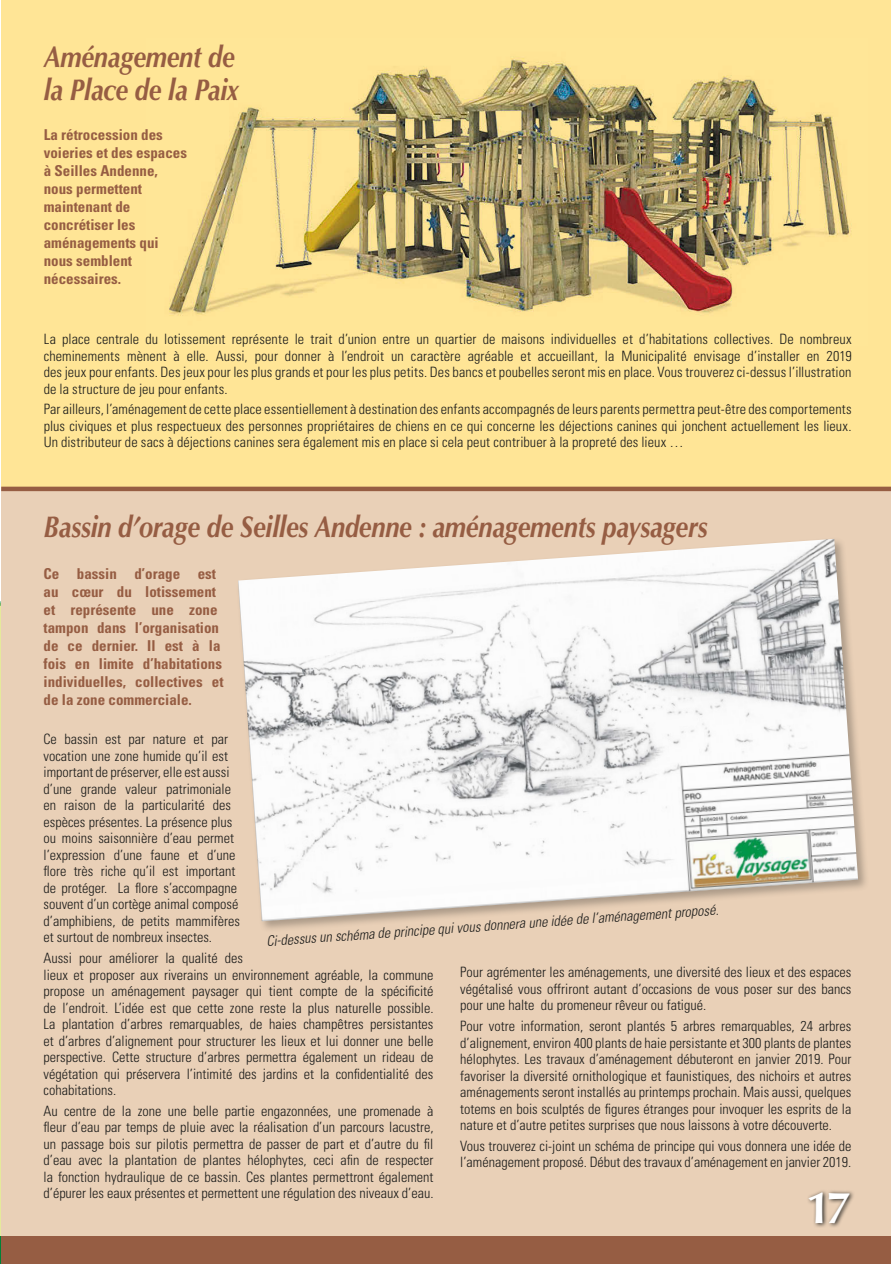
<style>
.page{position:relative;width:891px;height:1264px;background:#fff}
.page>*{position:absolute;margin:0;border:0;box-sizing:border-box;transform-origin:0 0}
.t1{font:700 45px "Optima";color:#fff}
.Titre_environnement{font:italic 700 30px/33px "Optima";letter-spacing:-.01em;color:#965d43;scale:.85 1}
.Texte_INTRO{font:700 condensed 15px/18px "Univers";color:#965d43}
.Texte_de_base{font:300 condensed 14.25px/16.5px "Univers";color:#1d1d1b;text-align:justify}
.Texte_de_base-2{font:italic 300 condensed 14.25px "Univers";color:#1d1d1b}
</style>
<div class="page">
<div style="left:1px;top:0;width:890px;height:489px;background:#ffe596"></div>
<hr style="left:0;top:603px;width:1px;height:641px;background:#e5e99b">
<img style="left:169px;top:58px;width:682px;height:258px">
<div style="left:1px;top:489px;width:890px;height:761px;background:#e9d0b7"></div>
<hr style="left:1px;top:487px;width:890px;height:4px;background:#965d43">
<div style="left:236px;top:536px;width:634px;height:397px;background:#1d1d1b;opacity:.3"></div>
<img style="left:238px;top:539px;width:620px;height:382px">
<div style="left:1px;top:1236px;width:890px;height:28px;background:#965d43"></div>
<svg style="left:808px;top:1190px;width:46px;height:37px"></svg>
<svg style="left:0;top:1236px;width:1px;height:28px"></svg>
<p class="Titre_environnement" style="left:44px;top:41px;width:231px">Aménagement de la Place de la Paix</p>
<p class="Texte_INTRO" style="left:44px;top:126px;width:145px">La rétrocession des voieries et des espaces à Seilles Andenne, nous permettent maintenant de concrétiser les aménagements qui nous semblent nécessaires.</p>
<p class="Texte_de_base" style="left:44px;top:331px;width:809px">La place centrale du lotissement représente le trait d’union entre un quartier de maisons individuelles et d’habitations collectives. De nombreux cheminements mènent à elle. Aussi, pour donner à l’endroit un caractère agréable et accueillant, la Municipalité envisage d’installer en 2019 des jeux pour enfants. Des jeux pour les plus grands et pour les plus petits. Des bancs et poubelles seront mis en place. Vous trouverez ci-dessus l’illustration de la structure de jeu pour enfants.</p>
<p class="Texte_de_base" style="left:44px;top:401px;width:809px">Par ailleurs, l’aménagement de cette place essentiellement à destination des enfants accompagnés de leurs parents permettra peut-être des comportements plus civiques et plus respectueux des personnes propriétaires de chiens en ce qui concerne les déjections canines qui jonchent actuellement les lieux.<br>Un distributeur de sacs à déjections canines sera également mis en place si cela peut contribuer à la propreté des lieux …</p>
<p class="Titre_environnement" style="left:44px;top:510px;width:783px">Bassin d’orage de Seilles Andenne : aménagements paysagers</p>
<p class="Texte_INTRO" style="left:44px;top:564px;width:181px">Ce bassin d’orage est au cœur du lotissement et représente une zone tampon dans l’organisation de ce dernier. Il est à la fois en limite d’habitations individuelles, collectives et de la zone commerciale.</p>
<p class="Texte_de_base" style="left:44px;top:731px;width:198px;text-align:left">Ce bassin est par nature et par vocation une zone humide qu’il est important de préserver, elle est aussi d’une grande valeur patrimoniale en raison de la particularité des espèces présentes. La présence plus ou moins saisonnière d’eau permet l’expression d’une faune et d’une flore très riche qu’il est important de protéger. La flore s’accompagne souvent d’un cortège animal composé d’amphibiens, de petits mammifères et surtout de nombreux insectes.</p>
<p class="Texte_de_base" style="left:44px;top:950px;width:392px;text-align:left">Aussi pour améliorer la qualité des<br>lieux et proposer aux riverains un environnement agréable, la commune propose un aménagement paysager qui tient compte de la spécificité de l’endroit. L’idée est que cette zone reste la plus naturelle possible.<br>La plantation d’arbres remarquables, de haies champêtres persistantes et d’arbres d’alignement pour structurer les lieux et lui donner une belle perspective. Cette structure d’arbres permettra également un rideau de végétation qui préservera l’intimité des jardins et la confidentialité des cohabitations.</p>
<p class="Texte_de_base" style="left:44px;top:1102px;width:392px">Au centre de la zone une belle partie engazonnées, une promenade à fleur d’eau par temps de pluie avec la réalisation d’un parcours lacustre, un passage bois sur pilotis permettra de passer de part et d’autre du fil d’eau avec la plantation de plantes hélophytes, ceci afin de respecter la fonction hydraulique de ce bassin. Ces plantes permettront également d’épurer les eaux présentes et permettent une régulation des niveaux d’eau.</p>
<p class="Texte_de_base-2" style="left:266px;top:932px;width:455px;rotate:-4deg">Ci-dessus un schéma de principe qui vous donnera une idée de l’aménagement proposé.</p>
<p class="Texte_de_base" style="left:460px;top:964px;width:393px">Pour agrémenter les aménagements, une diversité des lieux et des espaces végétalisé vous offriront autant d’occasions de vous poser sur des bancs pour une halte du promeneur rêveur ou fatigué.</p>
<p class="Texte_de_base" style="left:460px;top:1018px;width:393px">Pour votre information, seront plantés 5 arbres remarquables, 24 arbres d’alignement, environ 400 plants de haie persistante et 300 plants de plantes hélophytes. Les travaux d’aménagement débuteront en janvier 2019. Pour favoriser la diversité ornithologique et faunistiques, des nichoirs et autres aménagements seront installés au printemps prochain. Mais aussi, quelques totems en bois sculptés de figures étranges pour invoquer les esprits de la nature et d’autre petites surprises que nous laissons à votre découverte.</p>
<p class="Texte_de_base" style="left:460px;top:1137px;width:393px">Vous trouverez ci-joint un schéma de principe qui vous donnera une idée de l’aménagement proposé. Début des travaux d’aménagement en janvier 2019.</p>
<p class="t1" style="left:806px;top:1181px;width:47px">17</p>
</div>
